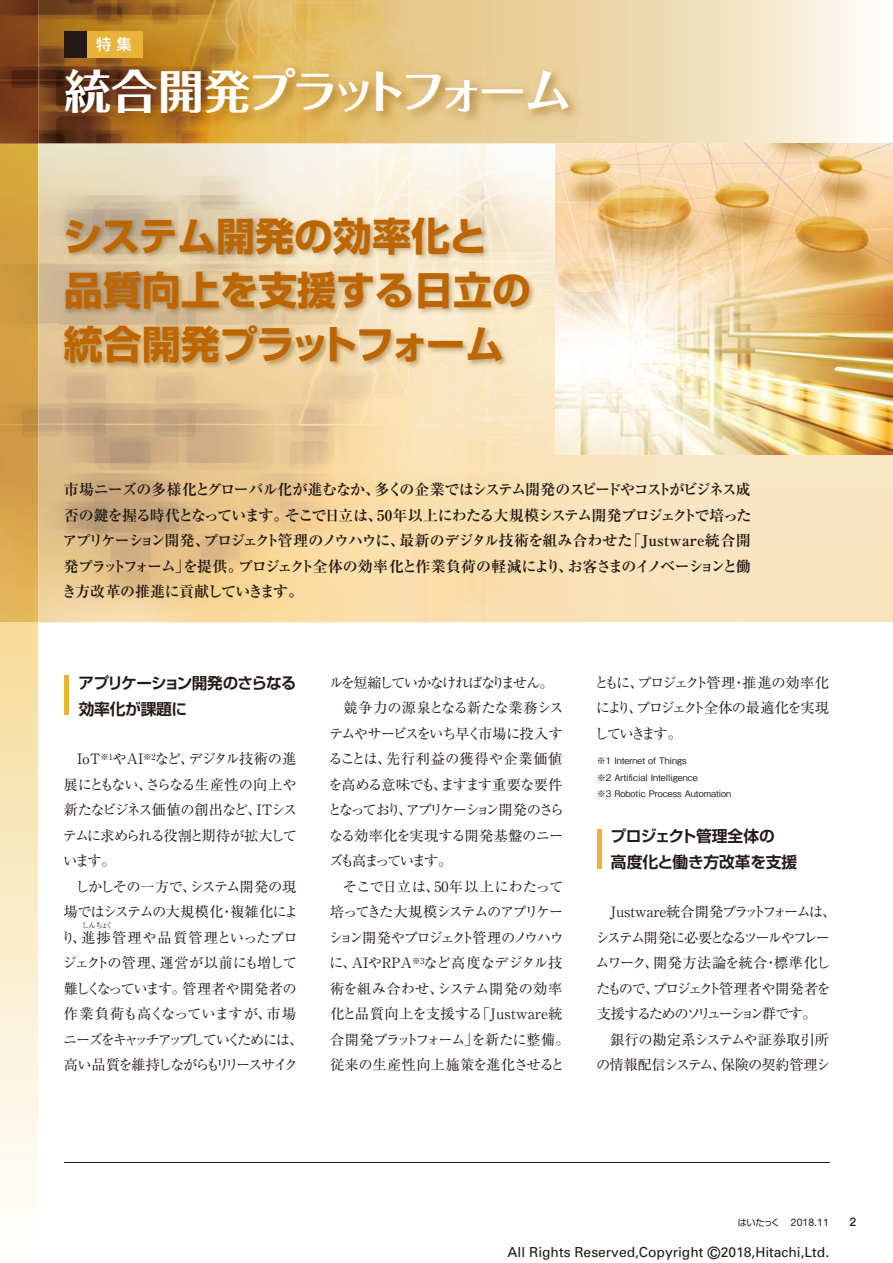
<style>
.page{position:relative;width:893px;height:1263px;background:#fff}
.page>*{position:absolute;margin:0;border:0;box-sizing:border-box;transform-origin:0 0}
.t1{font:46.5px "Folk Pro Bold 90 pv RKSJ H";letter-spacing:-.055em;color:#fff}
.t2{font:39px/54px "Shin Go Pro Bold 90 pv RKSJ H";color:#bd6600}
.t3{font:15.75px/25.5px "Shin Go Pro De Bold 90 pv RKSJ H";letter-spacing:-.02em;color:#231916}
.t4{font:15.75px/25.5px "Shin Go Pro De Bold 90 pv RKSJ H";letter-spacing:-.04em;color:#231916}
.t5{font:15.15px "Shin Go Pro Medium 90 pv RKSJ H";color:#fff}
.t6{font:15px/25.5px "Ryumin Pro Bold 90 pv RKSJ H";letter-spacing:-.08em;color:#231916;text-align:justify}
.t7{font:14.25px/25.5px "Ryumin Pro Regular 90 pv RKSJ H";letter-spacing:-.075em;color:#231916;text-align:justify}
.t8{font:14.25px/25.5px "Ryumin Pro Regular 90 pv RKSJ H";letter-spacing:-.12em;color:#231916}
.t9{font:14.25px/25.5px "Ryumin Pro Regular 90 pv RKSJ H";letter-spacing:-.02em;color:#231916;text-align:right}
.t10{font:14.25px "Ryumin Pro Regular 90 pv RKSJ H";letter-spacing:-.16em;color:#231916}
.t11{font:14.25px "Ryumin Pro Regular 90 pv RKSJ H";color:#231916}
.t12{font:14.25px "Ryumin Pro Regular 90 pv RKSJ H";letter-spacing:-.01em;color:#231916}
.t13{font:14.25px "Ryumin Pro Regular 90 pv RKSJ H";letter-spacing:-.13em;color:#231916}
.t14{font:14.25px "Ryumin Pro Regular 90 pv RKSJ H";letter-spacing:-.11em;color:#231916}
.t15{font:14.25px "Ryumin Pro Regular 90 pv RKSJ H";letter-spacing:-.1em;color:#231916}
.t16{font:14.25px "Ryumin Pro Regular 90 pv RKSJ H";letter-spacing:-.055em;color:#231916}
.t17{font:14.25px "Ryumin Pro Regular 90 pv RKSJ H";letter-spacing:-.105em;color:#231916}
.t18{font:14.25px "Ryumin Pro Regular 90 pv RKSJ H";letter-spacing:.03em;color:#231916}
.t19{font:14.25px "Ryumin Pro Regular 90 pv RKSJ H";letter-spacing:-.04em;color:#231916}
.t20{font:14.25px "Ryumin Pro Regular 90 pv RKSJ H";letter-spacing:-.015em;color:#231916}
.t21{font:14.25px "Ryumin Pro Regular 90 pv RKSJ H";letter-spacing:.01em;color:#231916}
.t22{font:14.25px "Ryumin Pro Regular 90 pv RKSJ H";letter-spacing:.005em;color:#231916}
.t23{font:14.25px "Ryumin Pro Regular 90 pv RKSJ H";letter-spacing:-.025em;color:#231916}
.t24{font:13.8px "Univers";color:#231916}
.t25{font:500 12px "Helvetica Neue LT Std";color:#231916}
.t26{font:10.5px "Helvetica Neue LT Std";color:#231916}
.t27{font:9px/16.5px "Gothic BBB Pro Medium 90 pv RKSJ H";color:#231916}
.t28{font:7.5px "Ryumin Pro Regular 90 pv RKSJ H";letter-spacing:-.15em;color:#231916}
.s1{font-family:"Shin Go Pro Regular 90 pv RKSJ H";font-size:9px}
.s2{font-size:16.95px}
</style>
<div class="page">
<hr style="left:64px;top:1162px;width:765px;height:1px;background:#231916">
<div style="left:64px;top:675px;width:5px;height:40px;background:#e9b33a"></div>
<div style="left:597px;top:829px;width:5px;height:40px;background:#e9b33a"></div>
<svg style="left:494px;top:0;width:399px;height:144px;background:#f2e4c5"></svg>
<img style="left:38px;top:0;width:456px;height:144px">
<div style="left:780px;top:144px;width:113px;height:478px;background:#f9e4c1"></div>
<img style="left:38px;top:144px;width:518px;height:106px">
<img style="left:38px;top:250px;width:66px;height:372px">
<svg style="left:0;top:622px;width:38px;height:573px;background:#faebc7"></svg>
<img style="left:0;top:0;width:38px;height:622px">
<svg style="left:0;top:144px;width:38px;height:1px"></svg>
<div style="left:64px;top:31px;width:79px;height:26px;background:#e9b33a"></div>
<div style="left:64px;top:31px;width:23px;height:26px;background:#231916"></div>
<img style="left:56px;top:59px;width:532px;height:76px">
<img style="left:59px;top:212px;width:481px;height:164px">
<img style="left:556px;top:144px;width:337px;height:311px">
<p class="t5" style="left:96px;top:39px;width:37px">特 集</p>
<h1 class="t1" style="left:65px;top:74px;width:508px">統合開発プラットフォーム</h1>
<h2 class="t2" style="left:63px;top:215px;width:469px">システム開発の効率化と品質向上を支援する日立の統合開発プラットフォーム</h2>
<p class="t6" style="left:62px;top:479px;width:691px">市場ニーズの多様化とグローバル化が進むなか、多くの企業ではシステム開発のスピードやコストがビジネス成否の鍵を握る時代となっています。そこで日立は、50年以上にわたる大規模システム開発プロジェクトで培ったアプリケーション開発、プロジェクト管理のノウハウに、最新のデジタル技術を組み合わせた「Justware統合開発プラットフォーム」を提供。プロジェクト全体の効率化と作業負荷の軽減により、お客さまのイノベーションと働き方改革の推進に貢献していきます。</p>
<p class="t4" style="left:79px;top:673px;width:219px">アプリケーション開発のさらなる効率化が課題に</p>
<p class="t7" style="left:63px;top:748px;width:236px;text-indent:14px">IoT<sup>※1</sup>やAI<sup>※2</sup>など、デジタル技術の進展にともない、さらなる生産性の向上や新たなビジネス価値の創出など、ITシステムに求められる役割と期待が拡大しています。</p>
<p class="t7" style="left:61px;top:876px;width:244px;text-align:center">しかしその一方で、システム開発の現<br>場ではシステムの大規模化・複雑化により、進捗管理や品質管理といったプロジェクトの管理、運営が以前にも増して難しくなっています。管理者や開発者の作業負荷も高くなっていますが、市場ニーズをキャッチアップしていくためには、高い品質を維持しながらもリリースサイク</p>
<p class="t28" style="left:82px;top:922px;width:33px">しんちょく</p>
<p class="t14" style="left:329px;top:677px;width:226px">ルを短縮していかなければなりません。</p>
<p class="t23" style="left:343px;top:702px;width:222px">競争力の源泉となる新たな業務シス</p>
<p class="t15" style="left:329px;top:728px;width:235px">テムやサービスをいち早く市場に投入す</p>
<p class="t18" style="left:329px;top:753px;width:235px">ることは、先行利益の獲得や企業価値</p>
<p class="t16" style="left:329px;top:779px;width:235px">を高める意味でも、ますます重要な要件</p>
<p class="t10" style="left:328px;top:804px;width:238px">となっており、アプリケーション開発のさら</p>
<p class="t19" style="left:329px;top:830px;width:236px">なる効率化を実現する開発基盤のニー</p>
<p class="t10" style="left:329px;top:855px;width:125px">ズも高まっています。</p>
<p class="t20" style="left:343px;top:881px;width:222px">そこで日立は、50年以上にわたって</p>
<p class="t17" style="left:330px;top:906px;width:235px">培ってきた大規模システムのアプリケー</p>
<p class="t13" style="left:329px;top:932px;width:237px">ション開発やプロジェクト管理のノウハウ</p>
<p class="t12" style="left:329px;top:958px;width:235px">に、AIやRPA<sup>※3</sup>など高度なデジタル技</p>
<p class="t21" style="left:330px;top:983px;width:234px">術を組み合わせ、システム開発の効率</p>
<p class="t11" style="left:330px;top:1008px;width:234px">化と品質向上を支援する「Justware統</p>
<p class="t7" style="left:330px;top:1029px;width:241px">合開発プラットフォーム」を新たに整備。</p>
<p class="t22" style="left:330px;top:1059px;width:236px">従来の生産性向上施策を進化させると</p>
<p class="t7" style="left:594px;top:672px;width:236px">ともに、プロジェクト管理・推進の効率化により、プロジェクト全体の最適化を実現していきます。</p>
<p class="t27" style="left:597px;top:754px;width:136px">※1 Internet of Things<br>※2 Artificial Intelligence<br>※3 Robotic Process Automation</p>
<p class="t3" style="left:610px;top:826px;width:188px">プロジェクト管理全体の<br>高度化と働き方改革を支援</p>
<p class="t8" style="left:595px;top:901px;width:242px;text-indent:15px">Justware統合開発プラットフォームは、システム開発に必要となるツールやフレームワーク、開発方法論を統合・標準化したもので、プロジェクト管理者や開発者を支援するためのソリューション群です。</p>
<p class="t9" style="left:596px;top:1029px;width:236px">銀行の勘定系システムや証券取引所の情報配信システム、保険の契約管理シ</p>
<p class="t26" style="left:738px;top:1217px;width:93px"><span class="s1">はいたっく</span> 2018.11</p>
<p class="t25" style="left:850px;top:1215px;width:8px">2</p>
<p class="t24" style="left:508px;top:1247px;width:323px">All Rights Reserved,Copyright <span class="s2">©</span>2018,Hitachi,Ltd.</p>
</div>
